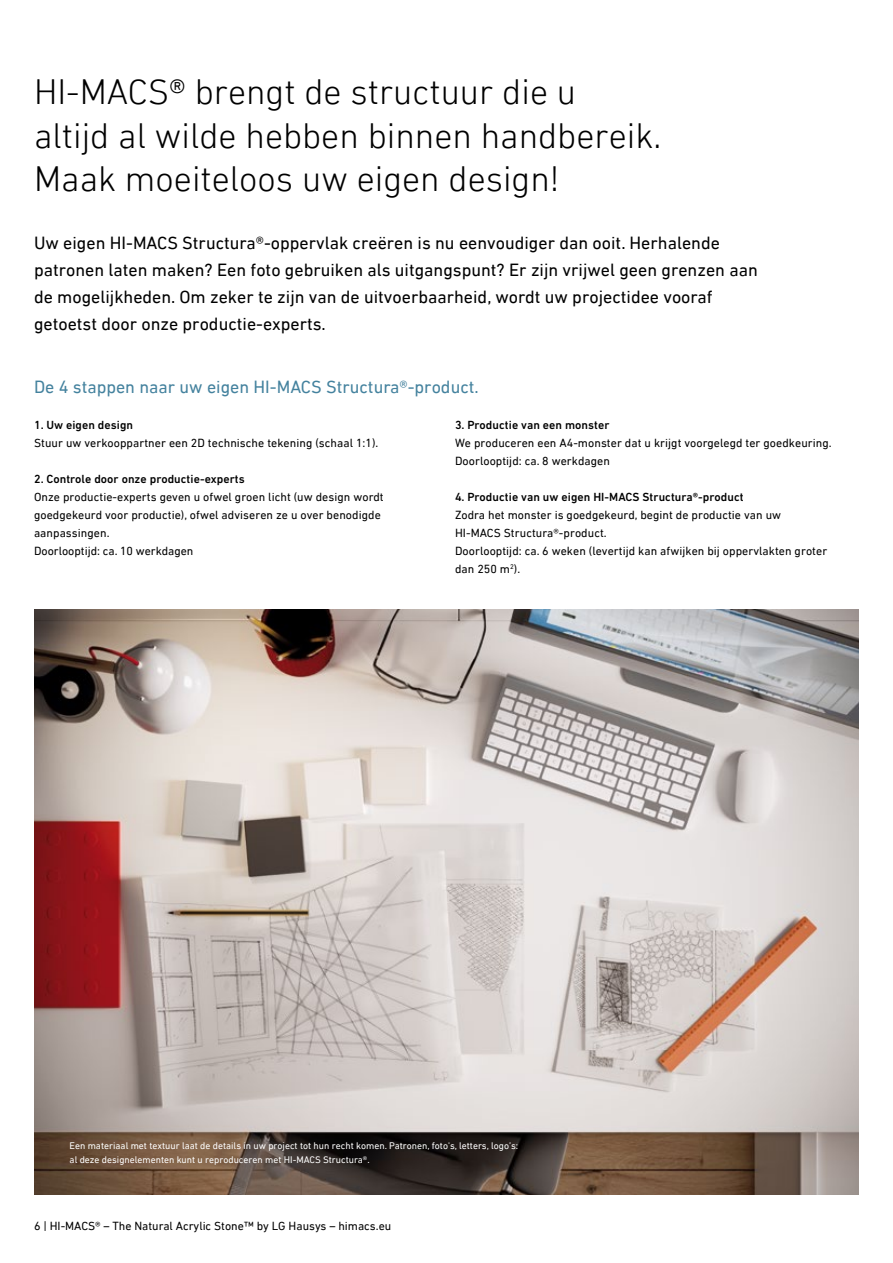
<style>
.page{position:relative;width:893px;height:1263px;background:#fff}
.page>*{position:absolute;margin:0;border:0;box-sizing:border-box;transform-origin:0 0}
.t1{font:300 36px/43.2px "DIN Next LT Pro";color:#000}
.t2{font:18px/27px "DIN Next LT Pro";color:#000}
.t3{font:18px "DIN Next LT Pro";color:#44829e}
.t4{font:12px/18px "DIN Next LT Pro";letter-spacing:.005em;color:#000}
.t5{font:500 12px "DIN Next LT Pro";letter-spacing:.005em;color:#000}
.t6{font:9.75px/13.5px "DIN Next LT Pro";color:#fff}
</style>
<div class="page">
<img style="left:34px;top:609px;width:825px;height:586px">
<h1 class="t1" style="left:34px;top:70px;width:629px">HI-MACS® brengt de structuur die u<br>altijd al wilde hebben binnen handbereik.<br>Maak moeiteloos uw eigen design!</h1>
<p class="t2" style="left:34px;top:229px;width:725px">Uw eigen HI-MACS Structura®-oppervlak creëren is nu eenvoudiger dan ooit. Herhalende patronen laten maken? Een foto gebruiken als uitgangspunt? Er zijn vrijwel geen grenzen aan de mogelijkheden. Om zeker te zijn van de uitvoerbaarheid, wordt uw projectidee vooraf getoetst door onze productie-experts.</p>
<h2 class="t3" style="left:34px;top:377px;width:446px">De 4 stappen naar uw eigen HI-MACS Structura®-product.</h2>
<p class="t5" style="left:34px;top:418px;width:101px">1. Uw eigen design</p>
<p class="t4" style="left:34px;top:434px;width:346px">Stuur uw verkooppartner een 2D technische tekening (schaal 1:1).</p>
<p class="t5" style="left:34px;top:472px;width:212px">2. Controle door onze productie-experts</p>
<p class="t4" style="left:34px;top:488px;width:351px">Onze productie-experts geven u ofwel groen licht (uw design wordt goedgekeurd voor productie), ofwel adviseren ze u over benodigde aanpassingen.<br>Doorlooptijd: ca. 10 werkdagen</p>
<p class="t5" style="left:455px;top:418px;width:156px">3. Productie van een monster</p>
<p class="t4" style="left:455px;top:434px;width:378px">We produceren een A4-monster dat u krijgt voorgelegd ter goedkeuring.<br>Doorlooptijd: ca. 8 werkdagen</p>
<p class="t5" style="left:455px;top:490px;width:290px">4. Productie van uw eigen HI-MACS Structura®-product</p>
<p class="t4" style="left:455px;top:506px;width:374px">Zodra het monster is goedgekeurd, begint de productie van uw HI-MACS Structura®-product.<br>Doorlooptijd: ca. 6 weken (levertijd kan afwijken bij oppervlakten groter dan 250 m<sup>2</sup>).</p>
<p class="t6" style="left:70px;top:1139px;width:450px">Een materiaal met textuur laat de details in uw project tot hun recht komen. Patronen, foto's, letters, logo’s: al deze designelementen kunt u reproduceren met HI-MACS Structura®.</p>
<p class="t4" style="left:34px;top:1217px;width:359px">6 | HI-MACS® – The Natural Acrylic Stone™ by LG Hausys – himacs.eu</p>
</div>
